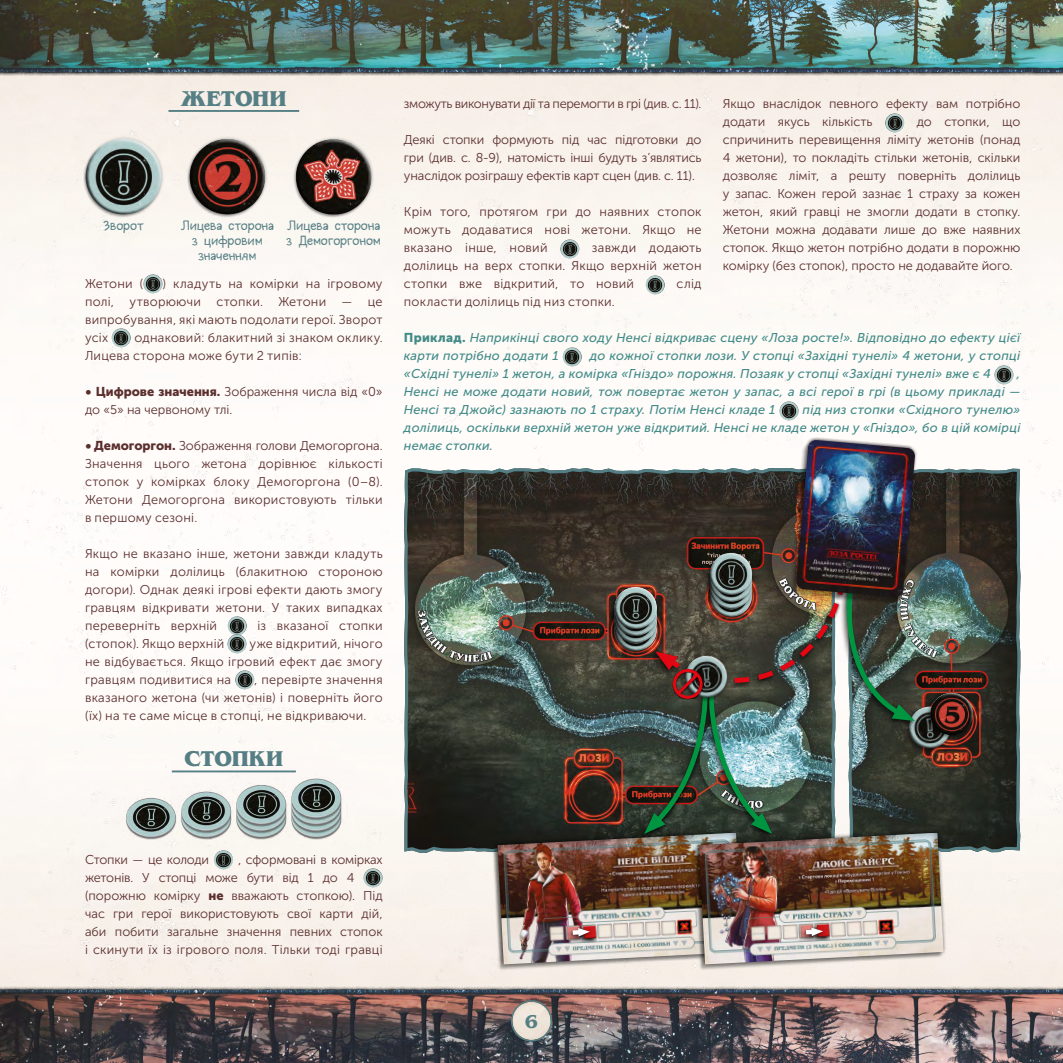
<style>
.page{position:relative;width:1063px;height:1063px;background:#fff}
.page>*{position:absolute;margin:0;border:0;box-sizing:border-box;transform-origin:0 0}
.t1{font:700 22.5px "AG Benguiat Cyr";letter-spacing:.005em;color:#557f84}
.t2{font:700 19.5px "AG Benguiat Cyr";color:#557f84}
.t3{font:13.5px/15px "Halogen";letter-spacing:-.01em;color:#557f84}
.t4{font:12.75px/18px "Museo Sans Cyrl 300";letter-spacing:.005em;color:#5b2f2e;text-align:justify}
.t5{font:italic 12.75px/18px "Museo Sans Cyrillic 500";letter-spacing:.015em;color:#438b88}
.t6{font:12.75px "Museo Sans Cyrl 300";letter-spacing:-.025em;color:#5b2f2e}
.t7{font:12.75px "Museo Sans Cyrl 300";letter-spacing:-.02em;color:#5b2f2e}
.s1{font-family:"Museo Sans Cyrl 900"}
.s2{font-family:"Museo Sans Cyrillic 900";font-style:normal}
</style>
<div class="page">
<svg style="left:0;top:72px;width:1063px;height:4px;background:#9d9994"></svg>
<img style="left:0;top:0;width:1063px;height:72px">
<svg style="left:0;top:986px;width:1063px;height:4px;background:#b5b0ab"></svg>
<img style="left:0;top:990px;width:1063px;height:73px">
<img style="left:512px;top:1002px;width:39px;height:38px;border-radius:19px">
<div style="left:511px;top:1000px;width:41px;height:41px;border:2px solid #557f84;border-radius:50%"></div>
<svg style="left:957px;top:466px;width:65px;height:388px;background:#3d3e37"></svg>
<hr style="left:168px;top:110px;width:131px;height:2px;background:#557f84">
<img style="left:143px;top:274px;width:20px;height:19px;border-radius:10px">
<img style="left:112px;top:328px;width:19px;height:19px;border-radius:10px">
<img style="left:228px;top:616px;width:19px;height:19px;border-radius:10px">
<img style="left:227px;top:634px;width:20px;height:19px;border-radius:10px">
<img style="left:235px;top:670px;width:19px;height:19px;border-radius:10px">
<img style="left:214px;top:850px;width:19px;height:19px;border-radius:10px">
<img style="left:364px;top:868px;width:19px;height:19px;border-radius:10px">
<img style="left:560px;top:239px;width:19px;height:19px;border-radius:10px">
<img style="left:646px;top:275px;width:19px;height:19px;border-radius:10px">
<img style="left:885px;top:113px;width:19px;height:19px;border-radius:10px">
<img style="left:563px;top:347px;width:19px;height:19px;border-radius:10px">
<img style="left:994px;top:365px;width:19px;height:19px;border-radius:10px">
<img style="left:779px;top:401px;width:20px;height:19px;border-radius:10px">
<svg style="left:402px;top:466px;width:91px;height:388px;background:#484c44"></svg>
<div style="left:186px;top:136px;width:82px;height:81px;background:#faf6f1"></div>
<div style="left:197px;top:136px;width:71px;height:67px;background:#fff;opacity:.75"></div>
<div style="left:187px;top:145px;width:72px;height:71px;background:#000;opacity:.75"></div>
<div style="left:293px;top:136px;width:81px;height:81px;background:#f9f4ef"></div>
<div style="left:304px;top:136px;width:70px;height:68px;background:#fff;opacity:.75"></div>
<div style="left:294px;top:145px;width:71px;height:71px;background:#000;opacity:.75"></div>
<img style="left:120px;top:770px;width:228px;height:76px">
<div style="left:926px;top:688px;width:51px;height:51px;background:#000;opacity:.35"></div>
<div style="left:936px;top:691px;width:38px;height:37px;background:#fff;opacity:.75"></div>
<div style="left:928px;top:696px;width:41px;height:39px;background:#000;opacity:.75"></div>
<div style="left:83px;top:136px;width:81px;height:81px;background:#faf4f0"></div>
<div style="left:93px;top:136px;width:71px;height:67px;background:#fff;opacity:.75"></div>
<div style="left:83px;top:145px;width:72px;height:71px;background:#000;opacity:.75"></div>
<img style="left:493px;top:436px;width:464px;height:533px">
<div style="left:705px;top:570px;width:52px;height:51px;background:#000;opacity:.35"></div>
<div style="left:708px;top:577px;width:40px;height:40px;background:#000;opacity:.75"></div>
<div style="left:705px;top:562px;width:52px;height:51px;background:#000;opacity:.35"></div>
<div style="left:708px;top:569px;width:40px;height:40px;background:#000;opacity:.75"></div>
<div style="left:705px;top:555px;width:52px;height:51px;background:#000;opacity:.35"></div>
<div style="left:708px;top:562px;width:40px;height:40px;background:#000;opacity:.75"></div>
<div style="left:705px;top:548px;width:52px;height:51px;background:#000;opacity:.35"></div>
<div style="left:715px;top:551px;width:39px;height:37px;background:#fff;opacity:.75"></div>
<div style="left:708px;top:556px;width:40px;height:39px;background:#000;opacity:.75"></div>
<h1 class="t1" style="left:181px;top:86px;width:107px">ЖЕТОНИ</h1>
<p class="t3" style="left:104px;top:218px;width:42px">Зворот</p>
<p class="t3" style="left:181px;top:218px;width:95px;text-align:center">Лицева сторона з цифровим значенням</p>
<p class="t3" style="left:287px;top:218px;width:96px">Лицева сторона з Демогоргоном</p>
<p class="t4" style="left:85px;top:275px;width:299px;text-indent:77px">) кладуть на комірки на ігровому полі, утворюючи стопки. Жетони — це випробування, які мають подолати герої. Зворот усіх</p>
<p class="t4" style="left:85px;top:275px;width:60px">Жетони (</p>
<p class="t4" style="left:85px;top:329px;width:299px;text-indent:49px">однаковий: блакитний зі знаком оклику.<br>Лицева сторона може бути 2 типів:</p>
<p class="t4" style="left:85px;top:383px;width:299px"><span class="s1">• Цифрове значення.</span> Зображення числа від «0» до «5» на червоному тлі.</p>
<p class="t4" style="left:85px;top:437px;width:299px"><span class="s1">• Демогоргон.</span> Зображення голови Демогоргона.<br>Значення цього жетона дорівнює кількості стопок у комірках блоку Демогоргона (0–8).<br>Жетони Демогоргона використовують тільки в першому сезоні.</p>
<p class="t4" style="left:85px;top:545px;width:299px">Якщо не вказано інше, жетони завжди кладуть на комірки долілиць (блакитною стороною догори). Однак деякі ігрові ефекти дають змогу гравцям відкривати жетони. У таких випадках переверніть верхній</p>
<p class="t4" style="left:257px;top:617px;width:127px">із вказаної стопки</p>
<p class="t4" style="left:85px;top:635px;width:141px">(стопок). Якщо верхній</p>
<p class="t4" style="left:85px;top:635px;width:299px;text-indent:164px">уже відкритий, нічого не відбувається. Якщо ігровий ефект дає змогу гравцям подивитися на</p>
<p class="t4" style="left:85px;top:671px;width:299px;text-indent:169px">, перевірте значення вказаного жетона (чи жетонів) і поверніть його (їх) на те саме місце в стопці, не відкриваючи.</p>
<h1 class="t1" style="left:185px;top:746px;width:100px">СТОПКИ</h1>
<p class="t6" style="left:404px;top:97px;width:299px">зможуть виконувати дії та перемогти в грі (див. с. 11).</p>
<p class="t4" style="left:404px;top:131px;width:299px">Деякі стопки формують під час підготовки до гри (див. с. 8-9), натомість інші будуть з’являтись унаслідок розіграшу ефектів карт сцен (див. с. 11).</p>
<p class="t4" style="left:404px;top:203px;width:299px">Крім того, протягом гри до наявних стопок можуть додаватися нові жетони. Якщо не вказано інше, новий</p>
<p class="t4" style="left:404px;top:239px;width:299px;text-indent:188px">завжди додають долілиць на верх стопки. Якщо верхній жетон стопки вже відкритий, то новий</p>
<p class="t4" style="left:677px;top:275px;width:26px">слід</p>
<p class="t4" style="left:404px;top:293px;width:212px">покласти долілиць під низ стопки.</p>
<p class="t4" style="left:723px;top:95px;width:299px">Якщо внаслідок певного ефекту вам потрібно додати якусь кількість</p>
<p class="t4" style="left:723px;top:113px;width:299px;text-indent:194px">до стопки, що спричинить перевищення ліміту жетонів (понад 4 жетони), то покладіть стільки жетонів, скільки дозволяє ліміт, а решту поверніть долілиць у запас. Кожен герой зазнає 1 страху за кожен жетон, який гравці не змогли додати в стопку.<br>Жетони можна додавати лише до вже наявних стопок. Якщо жетон потрібно додати в порожню комірку (без стопок), просто не додавайте його.</p>
<p class="t5" style="left:404px;top:329px;width:618px"><span class="s2">Приклад.</span> Наприкінці свого ходу Ненсі відкриває сцену «Лоза росте!». Відповідно до ефекту цієї карти потрібно додати 1</p>
<p class="t5" style="left:404px;top:347px;width:618px;text-indent:186px">до кожної стопки лози. У стопці «Західні тунелі» 4 жетони, у стопці «Східні тунелі» 1 жетон, а комірка «Гніздо» порожня. Позаяк у стопці «Західні тунелі» вже є 4</p>
<p class="t5" style="left:404px;top:365px;width:618px;text-align:justify;text-indent:613px">, Ненсі не може додати новий, тож повертає жетон у запас, а всі герої в грі (в цьому прикладі — Ненсі та Джойс) зазнають по 1 страху. Потім Ненсі кладе 1</p>
<p class="t5" style="left:404px;top:401px;width:618px;text-align:justify;text-indent:399px">під низ стопки «Східного тунелю» долілиць, оскільки верхній жетон уже відкритий. Ненсі не кладе жетон у «Гніздо», бо в цій комірці немає стопки.</p>
<p class="t7" style="left:85px;top:853px;width:126px">Стопки — це колоди</p>
<p class="t4" style="left:85px;top:851px;width:299px;text-align:left;text-indent:153px">, сформовані в комірках жетонів. У стопці може бути від 1 до 4 (порожню комірку <span class="s1">не</span> вважають стопкою). Під час гри герої використовують свої карти дій, аби побити загальне значення певних стопок і скинути їх із ігрового поля. Тільки тоді гравці</p>
<h2 class="t2" style="left:525px;top:1010px;width:15px">6</h2>
</div>
